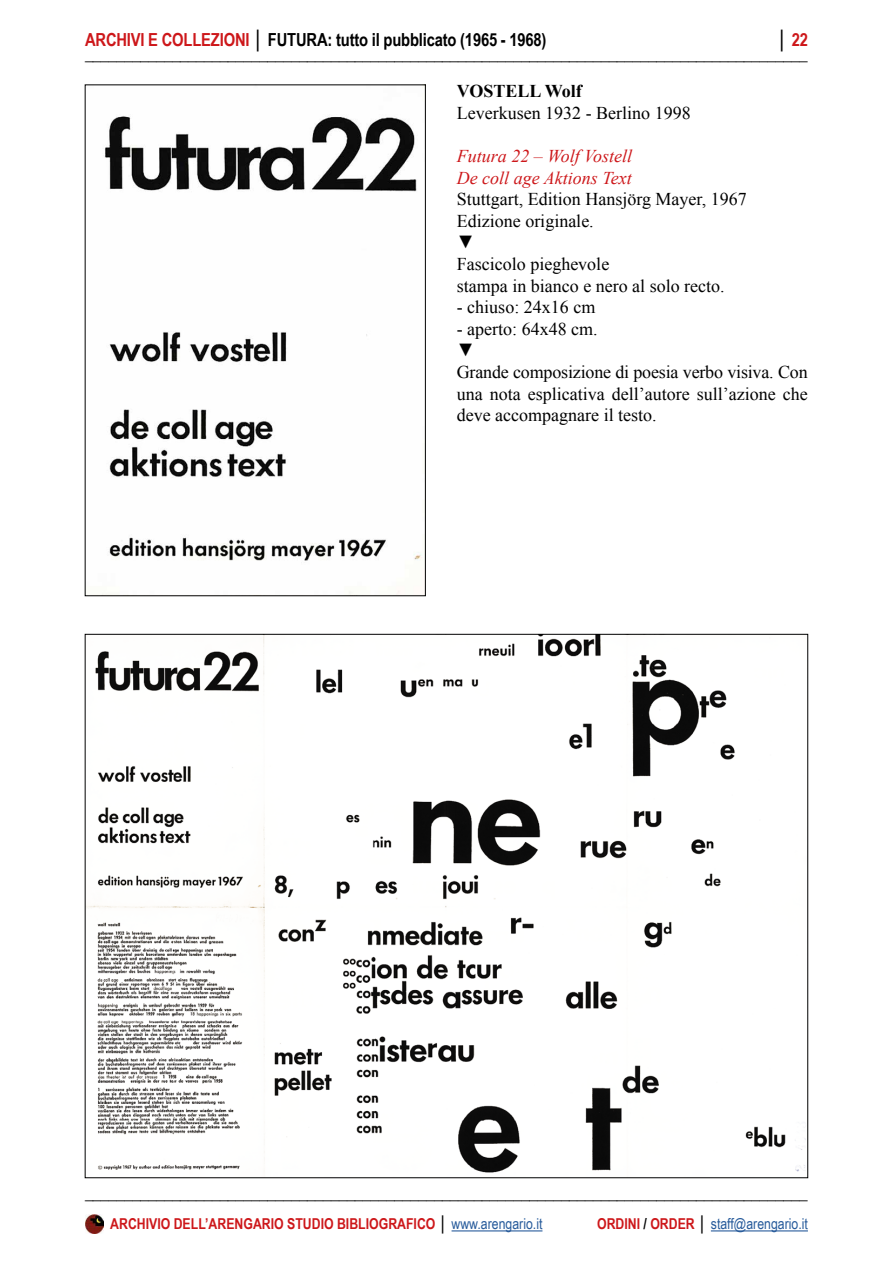
<style>
.page{position:relative;width:893px;height:1263px;background:#fff}
.page>*{position:absolute;margin:0;border:0;box-sizing:border-box;transform-origin:0 0}
.t1{font:18px/21.6px "Times New Roman";color:#000}
.t2{font:18px/13.5px "Arial Narrow";color:#000;text-align:right}
.t3{font:700 18px "Arial Narrow";letter-spacing:-.01em;color:#000}
.t4{font:italic 18px/21.6px "Times New Roman";color:#cd171a}
.t5{font:700 18px "Times New Roman";color:#000}
.t6{font:700 15px "Arial Narrow";color:#cd171a}
.t7{font:15px "Arial Narrow";color:#275b9b}
.s1{font-weight:700}
.s2{font-weight:700;color:#cd171a}
.s3{color:#cd171a}
.s4{color:#000}
.s5{font-weight:400;color:#275b9b}
.s6{font-weight:700;color:#000}
</style>
<div class="page">
<hr style="left:452px;top:1230px;width:90px;height:1px;background:#275b9b">
<hr style="left:711px;top:1230px;width:97px;height:1px;background:#275b9b">
<img style="left:85px;top:1215px;width:19px;height:18px">
<img style="left:87px;top:636px;width:719px;height:537px">
<img style="left:104px;top:116px;width:318px;height:478px">
<p class="t2" style="left:85px;top:32px;width:724px"><span class="s1">│</span> <span class="s2">22 </span>___________________________________________________________________________________________</p>
<p class="t5" style="left:457px;top:79px;width:126px">VOSTELL Wolf</p>
<p class="t1" style="left:457px;top:102px;width:235px">Leverkusen 1932 - Berlino 1998</p>
<p class="t4" style="left:457px;top:145px;width:177px">Futura 22 – Wolf Vostell<br>De coll age Aktions Text</p>
<p class="t1" style="left:457px;top:188px;width:291px">Stuttgart, Edition Hansjörg Mayer, 1967<br>Edizione originale.<br>▼<br>Fascicolo pieghevole<br>stampa in bianco e nero al solo recto.</p>
<p class="t1" style="left:457px;top:296px;width:140px">- chiuso: 24x16 cm</p>
<p class="t1" style="left:457px;top:318px;width:352px">- aperto: 64x48 cm.<br>▼<br>Grande composizione di poesia verbo visiva. Con una nota esplicativa dell’autore sull’azione che deve accompagnare il testo.</p>
<p class="t3" style="left:85px;top:26px;width:463px"><span class="s3">ARCHIVI E COLLEZIONI</span> │ FUTURA: tutto il pubblicato (1965 - 1968)</p>
<p class="t2" style="left:85px;top:1185px;width:724px">___________________________________________________________________________________________</p>
<p class="t6" style="left:110px;top:1213px;width:434px">ARCHIVIO DELL’ARENGARIO STUDIO BIBLIOGRAFICO <span class="s4">│</span> <span class="s5">www.arengario.it</span></p>
<p class="t7" style="left:597px;top:1213px;width:212px"><span class="s2">ORDINI</span> <span class="s6">/</span> <span class="s2">ORDER</span> <span class="s6">│</span> staff@arengario.it</p>
</div>
